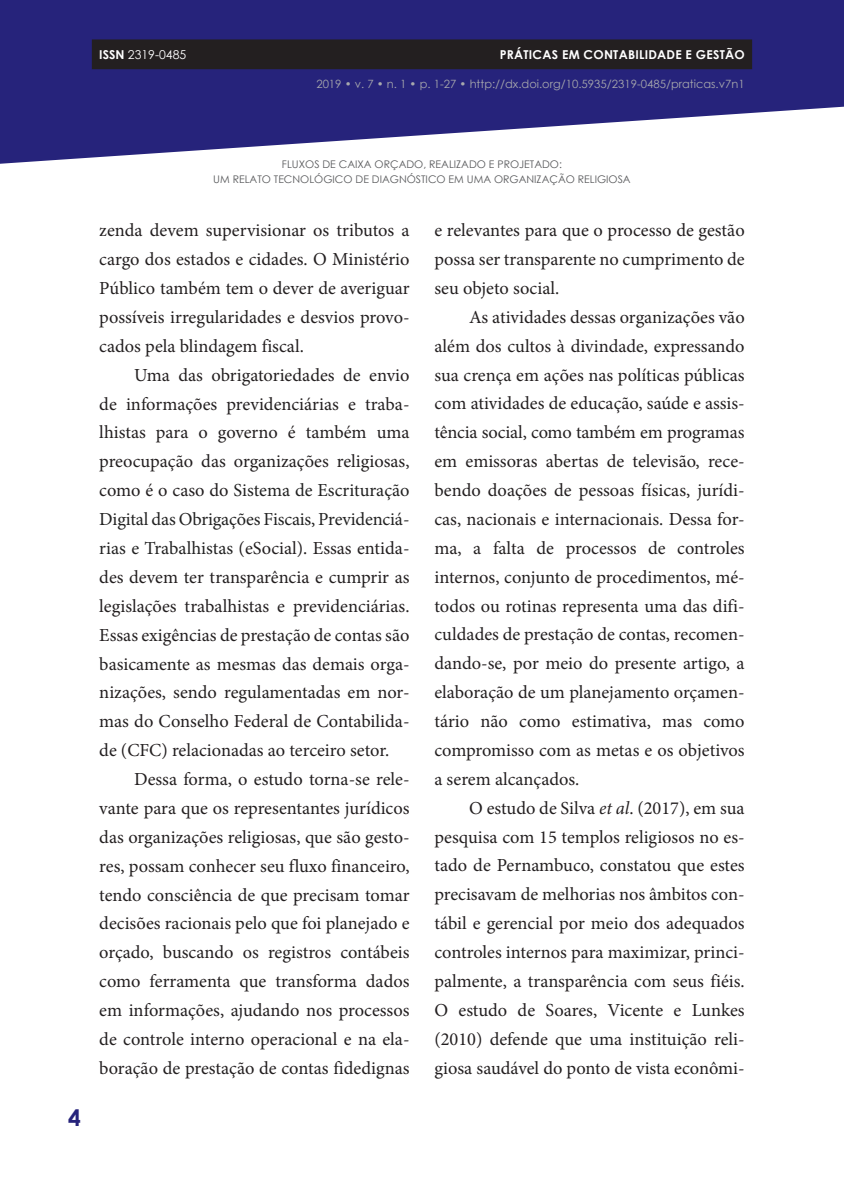
<style>
.page{position:relative;width:844px;height:1191px;background:#fff}
.page>*{position:absolute;margin:0;border:0;box-sizing:border-box;transform-origin:0 0}
.t1{font:700 22.75px "Century Gothic";color:#26237b}
.t2{font:18.38px/28.9px "Minion Pro";color:#231f20;text-align:justify}
.t3{font:700 12.25px "Century Gothic";letter-spacing:.02em;color:#fff}
.t4{font:12.25px "Century Gothic";color:#fff}
.t5{font:11.38px "Century Gothic";color:#a8a9ad}
.t6{font:10.5px/15.8px "Century Gothic";color:#57585a;text-align:center}
.s1{font-weight:700}
.s2{color:#222}
.s3{font-style:italic}
</style>
<div class="page">
<svg style="left:0;top:0;width:843px;height:164px;fill:#26237b"></svg>
<div style="left:92px;top:39px;width:660px;height:30px;background:#231f20"></div>
<p class="t4" style="left:99px;top:46px;width:88px"><span class="s1">ISSN</span> 2319-0485</p>
<p class="t3" style="left:499px;top:45px;width:246px">PRÁTICAS EM CONTABILIDADE E GESTÃO</p>
<p class="t5" style="left:316px;top:76px;width:429px">2019 • v. 7 • n. 1 • p. 1-27 • http://dx.doi.org/10.5935/2319-0485/praticas.v7n1</p>
<p class="t1" style="left:68px;top:1100px;width:14px">4</p>
<p class="t6" style="left:213px;top:156px;width:419px">FLUXOS DE CAIXA ORÇADO, REALIZADO E PROJETADO:<br>UM RELATO TECNOLÓGICO DE DIAGNÓSTICO EM UMA ORGANIZAÇÃO RELIGIOSA</p>
<p class="t2" style="left:99px;top:216px;width:312px">zenda devem supervisionar os tributos a cargo dos estados e cidades. O Ministério Público também tem o dever de averiguar possíveis irregularidades e desvios provo&shy;cados pela blindagem fiscal.</p>
<p class="t2" style="left:99px;top:360px;width:312px;text-indent:35px">Uma das obrigatoriedades de envio de informações previdenciárias e traba&shy;lhistas para o governo é também uma preocupação das organizações religiosas, como é o caso do <span class="s2">Sistema de Escrituração Digital das Obrigações Fiscais, Previdenciá&shy;rias e Trabalhistas</span> (eSocial). Essas entida&shy;des devem ter transparência e cumprir as legislações trabalhistas e previdenciárias.<br>Essas exigências de prestação de contas são basicamente as mesmas das demais orga&shy;nizações, sendo regulamentadas em nor&shy;mas do Conselho Federal de Contabilida&shy;de (CFC) relacionadas ao terceiro setor.</p>
<p class="t2" style="left:99px;top:765px;width:312px;text-indent:35px">Dessa forma, o estudo torna-se rele&shy;vante para que os representantes jurídicos das organizações religiosas, que são gesto&shy;res, possam conhecer seu fluxo financeiro, tendo consciência de que precisam tomar decisões racionais pelo que foi planejado e orçado, buscando os registros contábeis como ferramenta que transforma dados em informações, ajudando nos processos de controle interno operacional e na ela&shy;boração de prestação de contas fidedignas</p>
<p class="t2" style="left:434px;top:216px;width:312px">e relevantes para que o processo de gestão possa ser transparente no cumprimento de seu objeto social.</p>
<p class="t2" style="left:434px;top:302px;width:312px;text-indent:35px">As atividades dessas organizações vão além dos cultos à divindade, expressando sua crença em ações nas políticas públicas com atividades de educação, saúde e assis&shy;tência social, como também em programas em emissoras abertas de televisão, rece&shy;bendo doações de pessoas físicas, jurídi&shy;cas, nacionais e internacionais. Dessa for&shy;ma, a falta de processos de controles internos, conjunto de procedimentos, mé&shy;todos ou rotinas representa uma das difi&shy;culdades de prestação de contas, recomen&shy;dando-se, por meio do presente artigo, a elaboração de um planejamento orçamen&shy;tário não como estimativa, mas como compromisso com as metas e os objetivos a serem alcançados.</p>
<p class="t2" style="left:434px;top:793px;width:312px;text-indent:35px">O estudo de Silva <span class="s3">et al</span>. (2017), em sua pesquisa com 15 templos religiosos no es&shy;tado de Pernambuco, constatou que estes precisavam de melhorias nos âmbitos con&shy;tábil e gerencial por meio dos adequados controles internos para maximizar, princi&shy;palmente, a transparência com seus fiéis.<br>O estudo de Soares, Vicente e Lunkes (2010) defende que uma instituição reli&shy;giosa saudável do ponto de vista econômi-</p>
</div>
